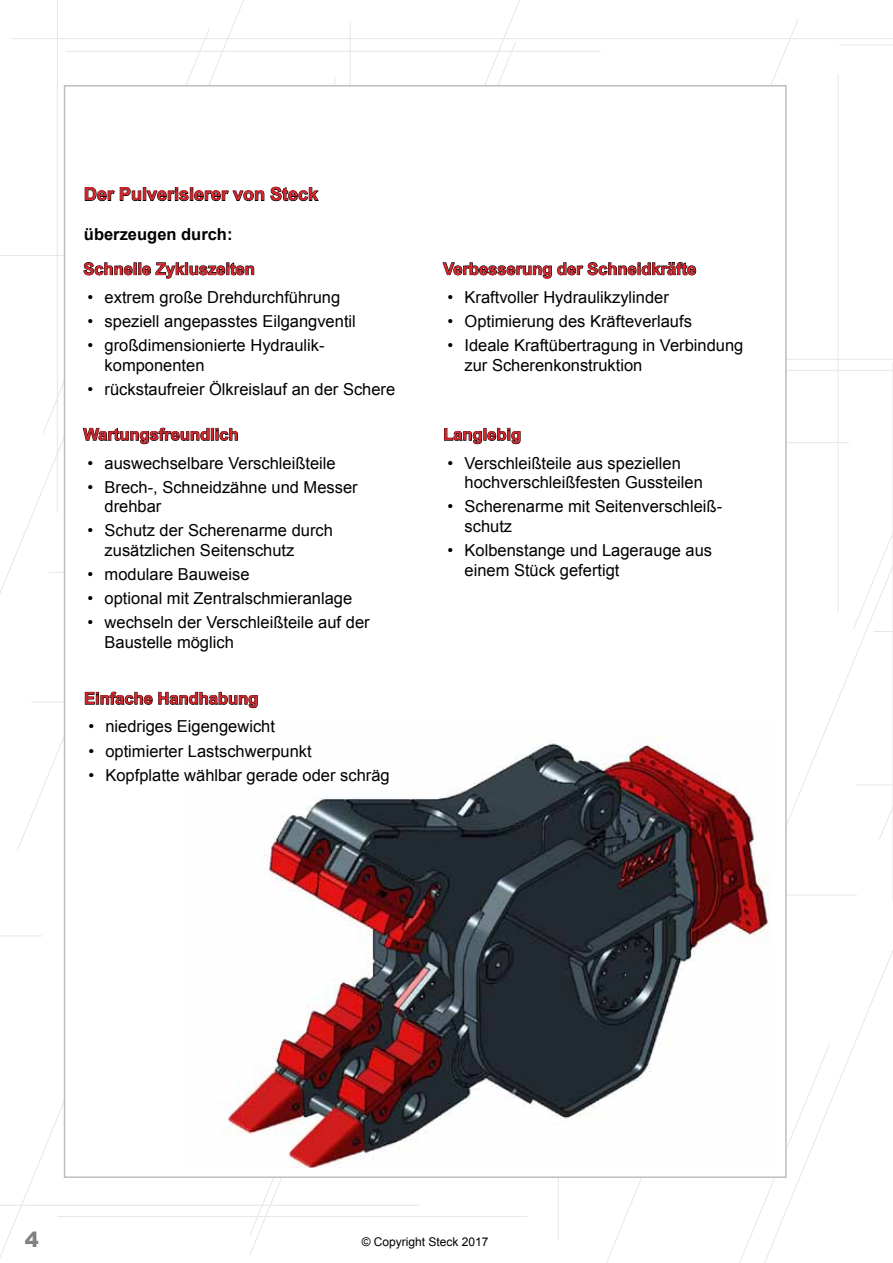
<style>
.page{position:relative;width:893px;height:1263px;background:#fff}
.page>*{position:absolute;margin:0;border:0;box-sizing:border-box;transform-origin:0 0}
.t1{font:900 21px "Arial";color:#808285}
.t2{font:700 18px "Arial";color:#d2232a}
.t3{font:16.5px/19.8px "Arial";color:#000}
.t4{font:700 16.5px "Arial";color:#d2232a}
.t5{font:700 16.5px "Arial";color:#000}
.t6{font:12px "Arial";color:#000}
</style>
<div class="page">
<svg style="left:63px;top:28px;width:148px;height:300px"></svg>
<svg style="left:739px;top:1044px;width:91px;height:219px"></svg>
<svg style="left:250px;top:1178px;width:32px;height:77px"></svg>
<hr style="left:12px;top:38px;width:881px;height:1px;background:#e6e7e8">
<hr style="left:66px;top:51px;width:535px;height:1px;background:#e6e7e8">
<hr style="left:510px;top:359px;width:383px;height:1px;background:#e6e7e8">
<hr style="left:531px;top:370px;width:362px;height:1px;background:#e6e7e8">
<hr style="left:696px;top:895px;width:161px;height:1px;background:#e6e7e8">
<svg style="left:852px;top:44px;width:41px;height:796px"></svg>
<hr style="left:57px;top:1216px;width:470px;height:1px;background:#e6e7e8">
<hr style="left:0;top:1205px;width:419px;height:1px;background:#e6e7e8">
<hr style="left:0;top:935px;width:43px;height:1px;background:#e6e7e8">
<hr style="left:838px;top:74px;width:1px;height:538px;background:#e6e7e8">
<hr style="left:57px;top:0;width:1px;height:513px;background:#e6e7e8">
<hr style="left:558px;top:701px;width:1px;height:538px;background:#e6e7e8">
<hr style="left:0;top:255px;width:87px;height:1px;background:#e6e7e8">
<hr style="left:839px;top:45px;width:54px;height:1px;background:#e6e7e8">
<hr style="left:892px;top:362px;width:1px;height:539px;background:#e6e7e8">
<hr style="left:334px;top:77px;width:1px;height:538px;background:#e6e7e8">
<hr style="left:350px;top:23px;width:1px;height:538px;background:#e6e7e8">
<hr style="left:78px;top:442px;width:771px;height:1px;background:#e6e7e8">
<div style="left:64px;top:85px;width:723px;height:1093px;background:#fff;border:2px solid #bcbec0"></div>
<img style="left:220px;top:737px;width:550px;height:430px">
<svg style="left:85px;top:186px;width:234px;height:16px"></svg>
<svg style="left:83px;top:262px;width:171px;height:17px"></svg>
<svg style="left:425px;top:0;width:272px;height:279px"></svg>
<svg style="left:444px;top:428px;width:77px;height:16px"></svg>
<svg style="left:16px;top:328px;width:255px;height:523px"></svg>
<p class="t2" style="left:84px;top:182px;width:236px">Der Pulverisierer von Steck</p>
<p class="t5" style="left:84px;top:223px;width:150px">überzeugen durch:</p>
<p class="t4" style="left:83px;top:258px;width:173px">Schnelle Zykluszeiten</p>
<p class="t3" style="left:88px;top:287px;width:254px">• extrem große Drehdurchführung</p>
<p class="t3" style="left:88px;top:311px;width:270px">• speziell angepasstes Eilgangventil</p>
<p class="t3" style="left:105px;top:335px;width:222px;text-indent:-17px">• großdimensionierte Hydraulik&shy;komponenten</p>
<p class="t3" style="left:88px;top:379px;width:309px">• rückstaufreier Ölkreislauf an der Schere</p>
<p class="t4" style="left:83px;top:424px;width:157px">Wartungsfreundlich</p>
<p class="t3" style="left:88px;top:453px;width:250px">• auswechselbare Verschleißteile</p>
<p class="t3" style="left:105px;top:477px;width:255px;text-indent:-17px">• Brech-, Schneidzähne und Messer drehbar</p>
<p class="t3" style="left:105px;top:521px;width:230px;text-indent:-17px">• Schutz der Scherenarme durch zusätzlichen Seitenschutz</p>
<p class="t3" style="left:88px;top:565px;width:163px">• modulare Bauweise</p>
<p class="t3" style="left:88px;top:589px;width:266px">• optional mit Zentralschmieranlage</p>
<p class="t3" style="left:105px;top:613px;width:267px;text-indent:-17px">• wechseln der Verschleißteile auf der<br>Baustelle möglich</p>
<p class="t3" style="left:88px;top:681px;width:7px">•</p>
<p class="t4" style="left:84px;top:687px;width:176px">Einfache Handhabung</p>
<p class="t3" style="left:88px;top:717px;width:188px">• niedriges Eigengewicht</p>
<p class="t3" style="left:88px;top:741px;width:225px">• optimierter Lastschwerpunkt</p>
<p class="t3" style="left:88px;top:765px;width:303px">• Kopfplatte wählbar gerade oder schräg</p>
<p class="t4" style="left:443px;top:258px;width:255px">Verbesserung der Schneidkräfte</p>
<p class="t3" style="left:447px;top:287px;width:223px">• Kraftvoller Hydraulikzylinder</p>
<p class="t3" style="left:447px;top:311px;width:246px">• Optimierung des Kräfteverlaufs</p>
<p class="t3" style="left:464px;top:335px;width:280px;text-indent:-17px">• Ideale Kraftübertragung in Verbindung zur Scherenkonstruktion</p>
<p class="t4" style="left:443px;top:424px;width:79px">Langlebig</p>
<p class="t3" style="left:464px;top:453px;width:240px;text-indent:-17px">• Verschleißteile aus speziellen hochverschleißfesten Gussteilen</p>
<p class="t3" style="left:464px;top:497px;width:259px;text-indent:-17px">• Scherenarme mit Seitenverschleiß&shy;schutz</p>
<p class="t3" style="left:464px;top:541px;width:249px;text-indent:-17px">• Kolbenstange und Lagerauge aus einem Stück gefertigt</p>
<p class="t1" style="left:25px;top:1224px;width:16px">4</p>
<p class="t6" style="left:362px;top:1234px;width:128px">© Copyright Steck 2017</p>
</div>
